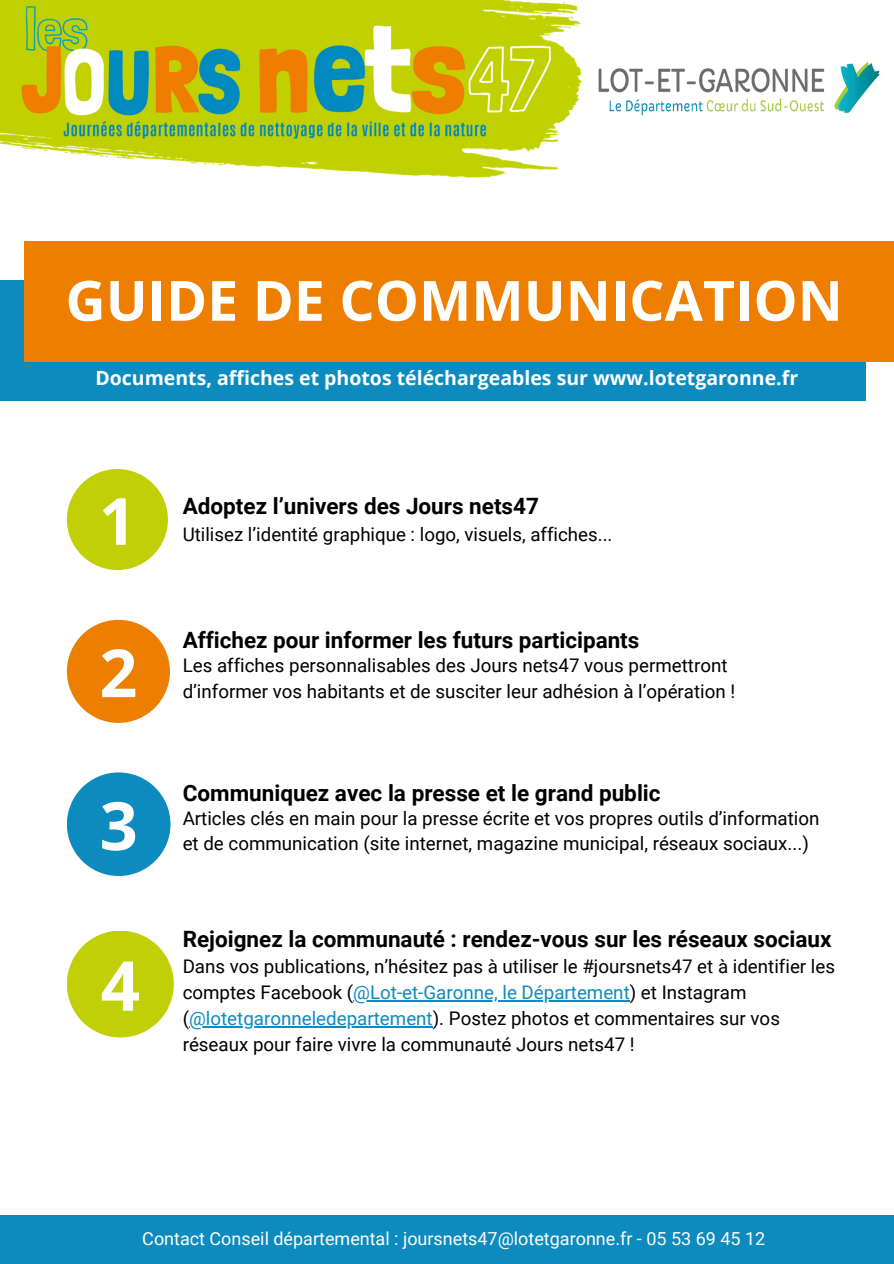
<style>
.page{position:relative;width:894px;height:1264px;background:#fff}
.page>*{position:absolute;margin:0;border:0;box-sizing:border-box;transform-origin:0 0}
.t1{font:700 68.85px "Open Sans";color:#fcfdfc}
.t2{font:700 66.75px "Open Sans";color:#fcfdfc}
.t3{font:700 66.3px "Open Sans";color:#fcfdfc}
.t4{font:700 65.1px "Open Sans";color:#fcfdfc}
.t5{font:700 55.5px "Open Sans";color:#fff}
.t6{font:700 22.5px "Roboto";color:#000}
.t7{font:700 19.5px "Open Sans";color:#fff}
.t8{font:18.75px/25.8px "Roboto";color:#000}
.t9{font:18px "Roboto";color:#fcfdfc}
.s1{color:#0d8bbf}
</style>
<div class="page">
<img style="left:0;top:0;width:582px;height:178px">
<img style="left:598px;top:61px;width:282px;height:55px">
<div style="left:0;top:280px;width:865px;height:120px;background:#0d8bbf"></div>
<div style="left:24px;top:241px;width:869px;height:120px;background:#ee7e00"></div>
<div style="left:67px;top:469px;width:101px;height:101px;background:#c1d006;border-radius:50%"></div>
<div style="left:67px;top:620px;width:103px;height:103px;background:#ee7e00;border-radius:50%"></div>
<div style="left:67px;top:772px;width:103px;height:104px;background:#0d8bbf;border-radius:50%"></div>
<div style="left:67px;top:930px;width:107px;height:107px;background:#c1d006;border-radius:50%"></div>
<hr style="left:353px;top:1000px;width:276px;height:1px;background:#0d8bbf">
<hr style="left:189px;top:1026px;width:243px;height:1px;background:#0d8bbf">
<div style="left:0;top:1215px;width:893px;height:48px;background:#0d8bbf"></div>
<h1 class="t5" style="left:65px;top:261px;width:778px">GUIDE DE COMMUNICATION</h1>
<h3 class="t7" style="left:95px;top:363px;width:704px">Documents, affiches et photos téléchargeables sur www.lotetgaronne.fr</h3>
<p class="t4" style="left:99px;top:475px;width:39px">1</p>
<p class="t3" style="left:99px;top:626px;width:39px">2</p>
<h2 class="t2" style="left:100px;top:778px;width:40px">3</h2>
<h1 class="t1" style="left:101px;top:937px;width:41px">4</h1>
<p class="t6" style="left:183px;top:493px;width:357px">Adoptez l’univers des Jours nets47</p>
<p class="t8" style="left:183px;top:521px;width:431px">Utilisez l’identité graphique : logo, visuels, affiches...</p>
<h2 class="t6" style="left:183px;top:626px;width:458px">Affichez pour informer les futurs participants</h2>
<p class="t8" style="left:183px;top:652px;width:554px">Les affiches personnalisables des Jours nets47 vous permettront d’informer vos habitants et de susciter leur adhésion à l’opération !</p>
<p class="t6" style="left:183px;top:780px;width:479px">Communiquez avec la presse et le grand public</p>
<h2 class="t8" style="left:183px;top:805px;width:638px">Articles clés en main pour la presse écrite et vos propres outils d’information et de communication (site internet, magazine municipal, réseaux sociaux...)</h2>
<p class="t6" style="left:183px;top:926px;width:650px">Rejoignez la communauté : rendez-vous sur les réseaux sociaux</p>
<h2 class="t8" style="left:183px;top:953px;width:653px">Dans vos publications, n’hésitez pas à utiliser le #joursnets47 et à identifier les comptes Facebook (<span class="s1">@Lot-et-Garonne, le Département</span>) et Instagram</h2>
<p class="t8" style="left:183px;top:1005px;width:598px">(<span class="s1">@lotetgaronneledepartement</span>). Postez photos et commentaires sur vos</p>
<p class="t8" style="left:183px;top:1031px;width:453px">réseaux pour faire vivre la communauté Jours nets47 !</p>
<p class="t9" style="left:142px;top:1228px;width:624px">Contact Conseil départemental : joursnets47@lotetgaronne.fr - 05 53 69 45 12</p>
</div>
